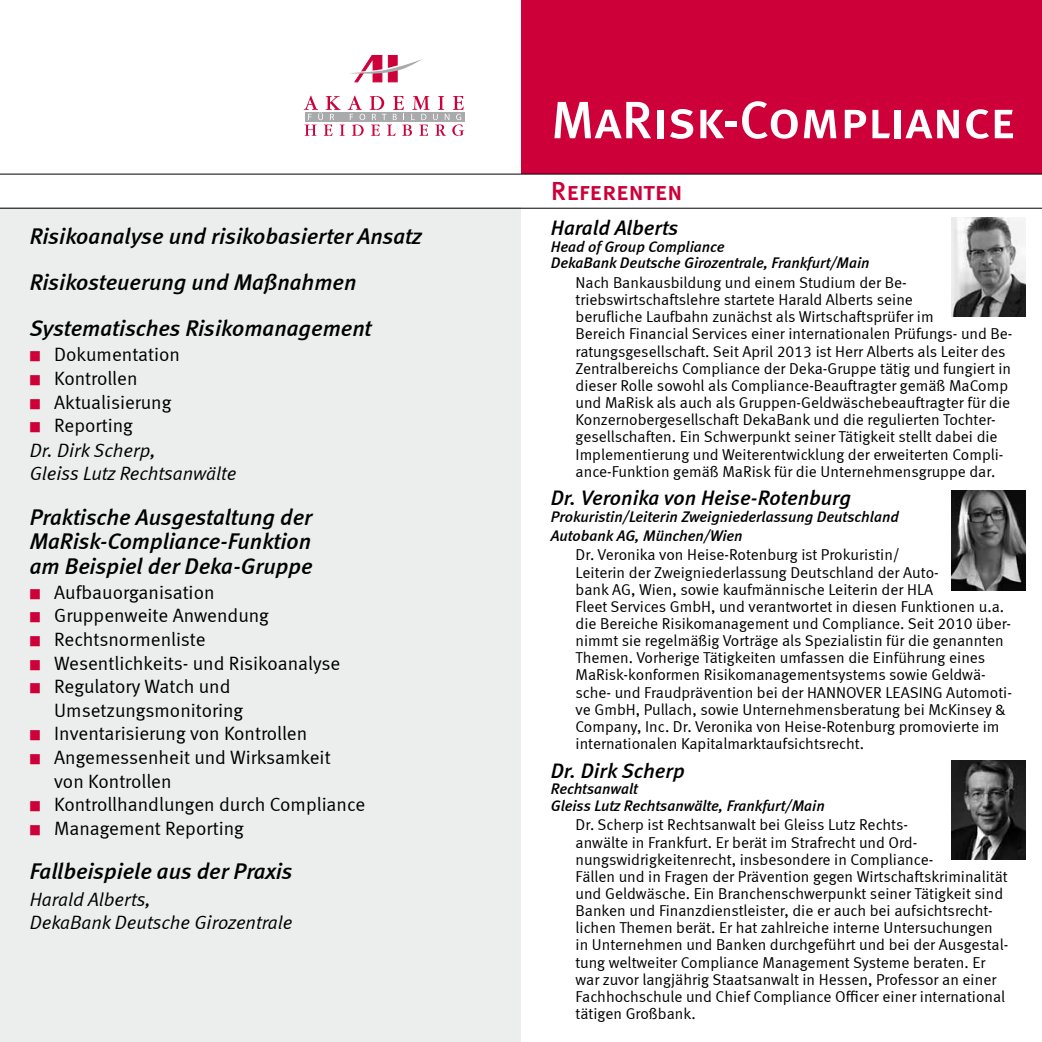
<style>
.page{position:relative;width:1042px;height:1042px;background:#fff}
.page>*{position:absolute;margin:0;border:0;box-sizing:border-box;transform-origin:0 0}
.t1{font:52.5px "Meta Medium LF Caps";color:#fff}
.t2{font:26.25px "Meta Medium LF Caps";color:#cd0039}
.t3{font:italic 22.75px/45.9px "Meta Medium LF";color:#000}
.t4{font:italic 21px "Meta Medium LF";color:#000}
.t5{font:19.25px/23.6px "Meta Normal LF";color:#000}
.t6{font:italic 19.25px/25.2px "Meta Normal LF";color:#000}
.t7{font:15.75px/17.2px "Meta Normal LF";color:#000}
.t8{font:italic 15.4px/16.4px "Meta Medium LF";color:#000}
.s1{color:#cd0039}
.s2{font-style:normal}
</style>
<div class="page">
<div style="left:0;top:208px;width:521px;height:834px;background:#eceded"></div>
<div style="left:521px;top:0;width:521px;height:174px;background:#cd0039"></div>
<svg style="left:350px;top:55px;width:73px;height:27px"></svg>
<svg style="left:304px;top:96px;width:160px;height:40px"></svg>
<hr style="left:0;top:208px;width:1042px;height:1px;background:#000">
<hr style="left:0;top:174px;width:1042px;height:1px;background:#000">
<img style="left:951px;top:217px;width:75px;height:99px">
<img style="left:951px;top:761px;width:75px;height:99px">
<img style="left:951px;top:491px;width:75px;height:99px">
<h3 class="t3" style="left:30px;top:213px;width:393px">Risikoanalyse und risikobasierter Ansatz<br>Risikosteuerung und Maßnahmen<br>Systematisches Risikomanagement</h3>
<p class="t5" style="left:30px;top:342px;width:152px"><span class="s1">■</span> Dokumentation</p>
<p class="t5" style="left:30px;top:366px;width:109px"><span class="s1">■</span> Kontrollen</p>
<p class="t5" style="left:30px;top:390px;width:143px"><span class="s1">■</span> Aktualisierung</p>
<p class="t6" style="left:30px;top:413px;width:127px"><span class="s1">■</span> <span class="s2">Reporting<br></span>Dr. Dirk Scherp,</p>
<p class="t6" style="left:30px;top:461px;width:208px">Gleiss Lutz Rechtsanwälte</p>
<h3 class="t3" style="left:30px;top:504px;width:284px;line-height:24.5px;text-align:justify">Praktische Ausgestaltung der MaRisk-Compliance-Funktion am Beispiel der Deka-Gruppe</h3>
<p class="t5" style="left:30px;top:580px;width:186px"><span class="s1">■</span> Aufbauorganisation</p>
<p class="t5" style="left:30px;top:603px;width:241px"><span class="s1">■</span> Gruppenweite Anwendung</p>
<p class="t5" style="left:30px;top:627px;width:177px"><span class="s1">■</span> Rechtsnormenliste</p>
<p class="t5" style="left:30px;top:651px;width:312px"><span class="s1">■</span> Wesentlichkeits- und Risikoanalyse</p>
<p class="t5" style="left:54px;top:674px;width:190px;text-indent:-24px"><span class="s1">■</span> Regulatory Watch und<br>Umsetzungsmonitoring</p>
<p class="t5" style="left:30px;top:722px;width:279px"><span class="s1">■</span> Inventarisierung von Kontrollen</p>
<p class="t5" style="left:54px;top:745px;width:278px;text-indent:-24px"><span class="s1">■</span> Angemessenheit und Wirksamkeit von Kontrollen</p>
<p class="t5" style="left:30px;top:792px;width:337px"><span class="s1">■</span> Kontrollhandlungen durch Compliance</p>
<p class="t5" style="left:30px;top:816px;width:216px"><span class="s1">■</span> Management Reporting</p>
<h3 class="t3" style="left:30px;top:848px;width:264px">Fallbeispiele aus der Praxis</h3>
<p class="t6" style="left:30px;top:888px;width:264px;line-height:22.8px">Harald Alberts,<br>DekaBank Deutsche Girozentrale</p>
<h1 class="t1" style="left:551px;top:90px;width:465px">MaRisk-Compliance</h1>
<h2 class="t2" style="left:551px;top:176px;width:133px">Referenten</h2>
<h3 class="t4" style="left:551px;top:216px;width:129px">Harald Alberts</h3>
<p class="t8" style="left:551px;top:238px;width:320px">Head of Group Compliance<br>DekaBank Deutsche Girozentrale, Frankfurt/Main</p>
<p class="t7" style="left:575px;top:274px;width:438px">Nach Bankausbildung und einem Studium der Be&shy;triebswirtschaftslehre startete Harald Alberts seine<br>berufliche Laufbahn zunächst als Wirtschaftsprüfer im<br>Bereich Financial Services einer internationalen Prüfungs- und Be&shy;ratungsgesellschaft. Seit April 2013 ist Herr Alberts als Leiter des Zentralbereichs Compliance der Deka-Gruppe tätig und fungiert in dieser Rolle sowohl als Compliance-Beauftragter gemäß MaComp und MaRisk als auch als Gruppen-Geldwäschebeauftragter für die Konzernobergesellschaft DekaBank und die regulierten Tochter&shy;gesellschaften. Ein Schwerpunkt seiner Tätigkeit stellt dabei die Implementierung und Weiterentwicklung der erweiterten Compli&shy;ance-Funktion gemäß MaRisk für die Unternehmensgruppe dar.</p>
<h3 class="t4" style="left:551px;top:485px;width:302px">Dr. Veronika von Heise-Rotenburg</h3>
<p class="t8" style="left:551px;top:507px;width:349px;line-height:18.9px">Prokuristin/Leiterin Zweigniederlassung Deutschland<br>Autobank AG, München/Wien</p>
<p class="t7" style="left:575px;top:546px;width:438px">Dr. Veronika von Heise-Rotenburg ist Prokuristin/<br>Leiterin der Zweigniederlassung Deutschland der Auto-<br>bank AG, Wien, sowie kaufmännische Leiterin der HLA<br>Fleet Services GmbH, und verantwortet in diesen Funktionen u.a. die Bereiche Risikomanagement und Compliance. Seit 2010 über&shy;nimmt sie regelmäßig Vorträge als Spezialistin für die genannten Themen. Vorherige Tätigkeiten umfassen die Einführung eines MaRisk-konformen Risikomanagementsystems sowie Geldwä&shy;sche- und Fraudprävention bei der HANNOVER LEASING Automoti&shy;ve GmbH, Pullach, sowie Unternehmensberatung bei McKinsey &amp; Company, Inc. Dr. Veronika von Heise-Rotenburg promovierte im internationalen Kapitalmarktaufsichtsrecht.</p>
<h3 class="t4" style="left:551px;top:758px;width:135px">Dr. Dirk Scherp</h3>
<p class="t8" style="left:551px;top:780px;width:275px">Rechtsanwalt<br>Gleiss Lutz Rechtsanwälte, Frankfurt/Main</p>
<p class="t7" style="left:575px;top:816px;width:434px">Dr. Scherp ist Rechtsanwalt bei Gleiss Lutz Rechts-<br>anwälte in Frankfurt. Er berät im Strafrecht und Ord&shy;nungswidrigkeitenrecht, insbesondere in Compliance-<br>Fällen und in Fragen der Prävention gegen Wirtschaftskriminalität und Geldwäsche. Ein Branchenschwerpunkt seiner Tätigkeit sind Banken und Finanzdienstleister, die er auch bei aufsichtsrecht&shy;lichen Themen berät. Er hat zahlreiche interne Untersuchungen in Unternehmen und Banken durchgeführt und bei der Ausgestal&shy;tung weltweiter Compliance Management Systeme beraten. Er war zuvor langjährig Staatsanwalt in Hessen, Professor an einer Fachhochschule und Chief Compliance Officer einer international tätigen Großbank.</p>
</div>
